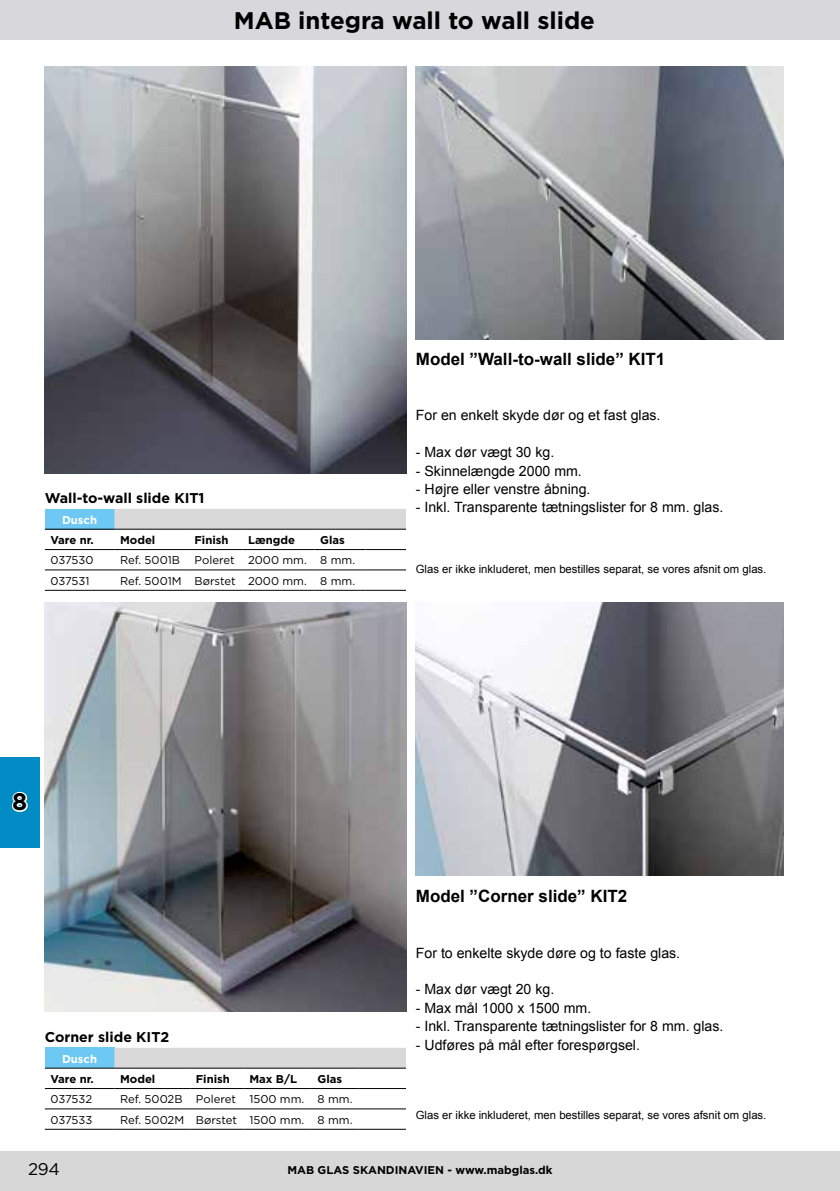
<style>
.page{position:relative;width:840px;height:1191px;background:#fff}
.page>*{position:absolute;margin:0;border:0;box-sizing:border-box;transform-origin:0 0}
.t1{font:700 24px "Gotham";color:#000}
.t2{font:700 17px "Arial";color:#000}
.t3{font:17px "Gotham";color:#000}
.t4{font:14.2px "Arial";color:#000}
.t5{font:700 14.2px "Gotham";color:#000}
.t6{font:11.4px "Gotham";color:#000}
.t7{font:11.4px "Arial";color:#000}
.t8{font:700 11.4px "Gotham";color:#000}
.t9{font:700 11.4px "Gotham";color:#fff}
.t10{font:700 11.2px "Gotham";color:#000}
</style>
<div class="page">
<div style="left:0;top:1151px;width:839px;height:40px;background:#d7d7d7"></div>
<div style="left:0;top:0;width:839px;height:40px;background:#d8d7db"></div>
<div style="left:0;top:757px;width:40px;height:90px;background:#008bc5"></div>
<svg style="left:11px;top:791px;width:17px;height:21px"></svg>
<img style="left:44px;top:66px;width:362px;height:407px">
<img style="left:45px;top:602px;width:361px;height:409px">
<img style="left:415px;top:66px;width:368px;height:274px">
<img style="left:415px;top:602px;width:368px;height:273px">
<div style="left:45px;top:509px;width:69px;height:20px;background:#6dc9f3"></div>
<div style="left:114px;top:509px;width:292px;height:20px;background:#d9d9d9"></div>
<hr style="left:45px;top:529px;width:69px;height:1px;background:#000">
<hr style="left:114px;top:529px;width:75px;height:1px;background:#000">
<hr style="left:189px;top:529px;width:53px;height:1px;background:#000">
<hr style="left:242px;top:529px;width:72px;height:1px;background:#000">
<hr style="left:314px;top:529px;width:51px;height:1px;background:#000">
<hr style="left:365px;top:529px;width:41px;height:1px;background:#000">
<hr style="left:45px;top:549px;width:69px;height:1px;background:#000">
<hr style="left:114px;top:549px;width:75px;height:1px;background:#000">
<hr style="left:189px;top:549px;width:53px;height:1px;background:#000">
<hr style="left:242px;top:549px;width:72px;height:1px;background:#000">
<hr style="left:314px;top:549px;width:51px;height:1px;background:#000">
<hr style="left:365px;top:549px;width:41px;height:1px;background:#000">
<hr style="left:45px;top:569px;width:69px;height:1px;background:#000">
<hr style="left:114px;top:569px;width:75px;height:1px;background:#000">
<hr style="left:189px;top:569px;width:53px;height:1px;background:#000">
<hr style="left:242px;top:569px;width:72px;height:1px;background:#000">
<hr style="left:314px;top:569px;width:51px;height:1px;background:#000">
<hr style="left:365px;top:569px;width:41px;height:1px;background:#000">
<hr style="left:45px;top:590px;width:69px;height:1px;background:#000">
<hr style="left:114px;top:590px;width:75px;height:1px;background:#000">
<hr style="left:189px;top:590px;width:53px;height:1px;background:#000">
<hr style="left:242px;top:590px;width:72px;height:1px;background:#000">
<hr style="left:314px;top:590px;width:51px;height:1px;background:#000">
<hr style="left:365px;top:590px;width:41px;height:1px;background:#000">
<div style="left:45px;top:1047px;width:69px;height:21px;background:#6dc9f3"></div>
<div style="left:114px;top:1047px;width:292px;height:20px;background:#d9d9d9"></div>
<hr style="left:45px;top:1067px;width:69px;height:1px;background:#000">
<hr style="left:114px;top:1067px;width:76px;height:1px;background:#000">
<hr style="left:190px;top:1067px;width:53px;height:1px;background:#000">
<hr style="left:243px;top:1067px;width:69px;height:1px;background:#000">
<hr style="left:312px;top:1067px;width:46px;height:1px;background:#000">
<hr style="left:358px;top:1067px;width:48px;height:1px;background:#000">
<hr style="left:45px;top:1088px;width:69px;height:1px;background:#000">
<hr style="left:114px;top:1088px;width:76px;height:1px;background:#000">
<hr style="left:190px;top:1088px;width:53px;height:1px;background:#000">
<hr style="left:243px;top:1088px;width:69px;height:1px;background:#000">
<hr style="left:312px;top:1088px;width:46px;height:1px;background:#000">
<hr style="left:358px;top:1088px;width:48px;height:1px;background:#000">
<hr style="left:45px;top:1108px;width:69px;height:1px;background:#000">
<hr style="left:114px;top:1108px;width:76px;height:1px;background:#000">
<hr style="left:190px;top:1108px;width:53px;height:1px;background:#000">
<hr style="left:243px;top:1108px;width:69px;height:1px;background:#000">
<hr style="left:312px;top:1108px;width:46px;height:1px;background:#000">
<hr style="left:358px;top:1108px;width:48px;height:1px;background:#000">
<hr style="left:45px;top:1129px;width:69px;height:1px;background:#000">
<hr style="left:114px;top:1129px;width:76px;height:1px;background:#000">
<hr style="left:190px;top:1129px;width:53px;height:1px;background:#000">
<hr style="left:243px;top:1129px;width:69px;height:1px;background:#000">
<hr style="left:312px;top:1129px;width:46px;height:1px;background:#000">
<hr style="left:358px;top:1129px;width:48px;height:1px;background:#000">
<h1 class="t1" style="left:234px;top:5px;width:362px">MAB integra wall to wall slide</h1>
<p class="t5" style="left:45px;top:489px;width:161px">Wall-to-wall slide KIT1</p>
<p class="t9" style="left:62px;top:512px;width:37px">Dusch</p>
<p class="t8" style="left:50px;top:532px;width:45px">Vare nr.</p>
<p class="t8" style="left:120px;top:532px;width:37px">Model</p>
<p class="t8" style="left:194px;top:532px;width:36px">Finish</p>
<p class="t8" style="left:248px;top:532px;width:49px">Længde</p>
<p class="t8" style="left:320px;top:532px;width:26px">Glas</p>
<p class="t6" style="left:50px;top:553px;width:44px">037530</p>
<p class="t6" style="left:120px;top:553px;width:61px">Ref. 5001B</p>
<p class="t6" style="left:194px;top:553px;width:162px">Poleret 2000 mm. 8 mm.</p>
<p class="t6" style="left:50px;top:573px;width:40px">037531</p>
<p class="t6" style="left:120px;top:573px;width:236px">Ref. 5001M Børstet 2000 mm. 8 mm.</p>
<p class="t2" style="left:415px;top:348px;width:251px">Model ”Wall-to-wall slide” KIT1</p>
<p class="t4" style="left:415px;top:406px;width:246px">For en enkelt skyde dør og et fast glas.</p>
<p class="t4" style="left:415px;top:443px;width:140px">- Max dør vægt 30 kg.</p>
<p class="t4" style="left:415px;top:461px;width:167px">- Skinnelængde 2000 mm.</p>
<p class="t4" style="left:415px;top:480px;width:176px">- Højre eller venstre åbning.</p>
<p class="t4" style="left:415px;top:498px;width:309px">- Inkl. Transparente tætningslister for 8 mm. glas.</p>
<p class="t7" style="left:415px;top:562px;width:352px">Glas er ikke inkluderet, men bestilles separat, se vores afsnit om glas.</p>
<h1 class="t1" style="left:12px;top:786px;width:17px">8</h1>
<p class="t5" style="left:45px;top:1027px;width:126px">Corner slide KIT2</p>
<p class="t9" style="left:62px;top:1051px;width:37px">Dusch</p>
<p class="t8" style="left:50px;top:1071px;width:45px">Vare nr.</p>
<p class="t8" style="left:120px;top:1071px;width:37px">Model</p>
<p class="t8" style="left:196px;top:1071px;width:36px">Finish</p>
<p class="t8" style="left:249px;top:1071px;width:49px">Max B/L</p>
<p class="t8" style="left:317px;top:1071px;width:26px">Glas</p>
<p class="t6" style="left:50px;top:1092px;width:43px">037532</p>
<p class="t6" style="left:120px;top:1092px;width:234px">Ref. 5002B Poleret 1500 mm. 8 mm.</p>
<p class="t6" style="left:50px;top:1112px;width:43px">037533</p>
<p class="t6" style="left:120px;top:1112px;width:234px">Ref. 5002M Børstet 1500 mm. 8 mm.</p>
<p class="t2" style="left:415px;top:885px;width:213px">Model ”Corner slide” KIT2</p>
<p class="t4" style="left:415px;top:943px;width:266px">For to enkelte skyde døre og to faste glas.</p>
<p class="t4" style="left:415px;top:980px;width:140px">- Max dør vægt 20 kg.</p>
<p class="t4" style="left:415px;top:998px;width:177px">- Max mål 1000 x 1500 mm.</p>
<p class="t4" style="left:415px;top:1016px;width:309px">- Inkl. Transparente tætningslister for 8 mm. glas.</p>
<p class="t4" style="left:415px;top:1035px;width:225px">- Udføres på mål efter forespørgsel.</p>
<p class="t7" style="left:415px;top:1107px;width:352px">Glas er ikke inkluderet, men bestilles separat, se vores afsnit om glas.</p>
<p class="t3" style="left:28px;top:1158px;width:33px">294</p>
<p class="t10" style="left:287px;top:1162px;width:266px">MAB GLAS SKANDINAVIEN - www.mabglas.dk</p>
</div>
